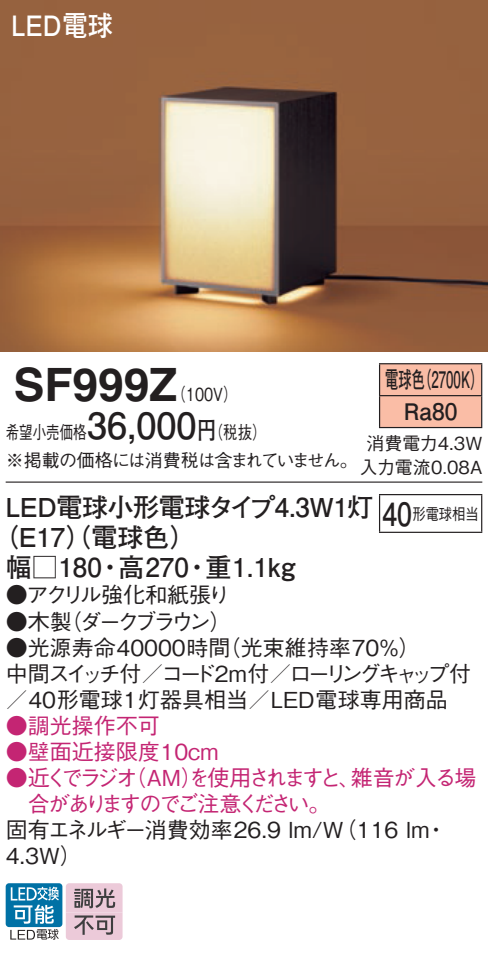
<style>
.page{position:relative;width:488px;height:957px;background:#fff}
.page>*{position:absolute;margin:0;border:0;box-sizing:border-box;transform-origin:0 0}
.t1{font:700 46px "Helvetica LT Std";color:#231f20}
.t2{font:700 28px "Futo Go B101 Pro";color:#fff;scale:.9 1}
.t3{font:700 26px "Futo Go B101 Pro";letter-spacing:-.015em;color:#231f20}
.t4{font:700 22.8px/32px "Futo Go B101 Pro";color:#231f20;text-align:center;scale:.58 1}
.t5{font:500 22px/26px "Gothic BBB Pro";color:#231f20}
.t6{font:500 22px/26px "Gothic BBB Pro";letter-spacing:-.16em;color:#c42573}
.t7{font:500 22px "Gothic BBB Pro";letter-spacing:-.19em;color:#231f20}
.t8{font:500 22px "Gothic BBB Pro";letter-spacing:-.03em;color:#231f20}
.t9{font:500 22px "Gothic BBB Pro";color:#c42573}
.t10{font:500 22px "Gothic BBB Pro";letter-spacing:-.085em;color:#c42573}
.t11{font:500 18px/37.6px "Gothic BBB Pro";color:#231f20;scale:.8 1}
.t12{font:500 18px "Gothic BBB Pro";letter-spacing:-.065em;color:#231f20}
.t13{font:500 18px/24px "Gothic BBB Pro";color:#231f20;text-align:center}
.t14{font:500 16px "Gothic BBB Pro";color:#231f20;scale:.83 1}
.s1{font-family:"Futo Go B101 Pro";font-weight:700;font-size:36px}
.s2{font-family:"Futo Go B101 Pro";font-weight:700;font-size:24px}
.s3{font-family:"Futo Go B101 Pro";font-weight:700;font-size:32px}
</style>
<div class="page">
<img style="left:0;top:0;width:488px;height:351px">
<div style="left:380px;top:364px;width:101px;height:62px;background:#fabda6"></div>
<hr style="left:379px;top:363px;width:103px;height:1px;background:#231f20">
<hr style="left:379px;top:364px;width:1px;height:31px;background:#231f20">
<hr style="left:481px;top:364px;width:1px;height:31px;background:#231f20">
<hr style="left:379px;top:395px;width:103px;height:1px;background:#231f20">
<hr style="left:379px;top:396px;width:1px;height:31px;background:#231f20">
<hr style="left:481px;top:396px;width:1px;height:31px;background:#231f20">
<hr style="left:379px;top:426px;width:103px;height:2px;background:#231f20">
<hr style="left:6px;top:481px;width:476px;height:1px;background:#231f20">
<hr style="left:379px;top:495px;width:1px;height:36px;background:#231f20">
<hr style="left:379px;top:494px;width:103px;height:1px;background:#231f20">
<hr style="left:481px;top:495px;width:1px;height:36px;background:#231f20">
<hr style="left:379px;top:531px;width:103px;height:2px;background:#231f20">
<div style="left:6px;top:882px;width:56px;height:44px;background:linear-gradient(to right,#0071a5,#0071a5);border-radius:3px"></div>
<svg style="left:10px;top:886px;width:49px;height:53px"></svg>
<svg style="left:66px;top:883px;width:56px;height:56px;background:#c8adb9"></svg>
<p class="t2" style="left:11px;top:3px;width:114px">LED電球</p>
<h1 class="t1" style="left:14px;top:357px;width:165px">SF999Z</h1>
<p class="t4" style="left:385px;top:360px;width:171px">電球色（2700K）<br>Ra80</p>
<p class="t13" style="left:359px;top:428px;width:124px">消費電力4.3W入力電流0.08A</p>
<p class="t3" style="left:6px;top:486px;width:369px">LED電球小形電球タイプ4.3W1灯</p>
<p class="t3" style="left:-8px;top:516px;width:206px">（E17（）電球色）</p>
<p class="t3" style="left:6px;top:546px;width:291px">幅□180・高270・重1.1kg</p>
<p class="t8" style="left:6px;top:577px;width:226px">●アクリル強化和紙張り</p>
<p class="t7" style="left:6px;top:603px;width:227px">●木製（ダークブラウン）</p>
<p class="t5" style="left:6px;top:631px;width:467px">●光源寿命40000時間（光束維持率70％）<br>中間スイッチ付／コード2m付／ローリングキャップ付／40形電球1灯器具相当／LED電球専用商品</p>
<p class="t10" style="left:6px;top:707px;width:155px">●調光操作不可</p>
<p class="t9" style="left:6px;top:733px;width:214px">●壁面近接限度10cm</p>
<p class="t6" style="left:28px;top:761px;width:450px;text-indent:-22px">●近くでラジオ（AM）を使用されますと、雑音が入る場合がありますのでご注意ください。</p>
<p class="t5" style="left:6px;top:813px;width:443px">固有エネルギー消費効率26.9 lm/W（116 lm・<br>4.3W）</p>
<p class="t11" style="left:6px;top:373px;width:327px;text-indent:166px">（100V）<br>希望小売価格<span class="s1">36,000</span><span class="s2">円</span>（税抜）</p>
<p class="t12" style="left:6px;top:445px;width:353px">※掲載の価格には消費税は含まれていません。</p>
<p class="t14" style="left:382px;top:500px;width:118px"><span class="s3">40</span>形電球相当</p>
</div>
